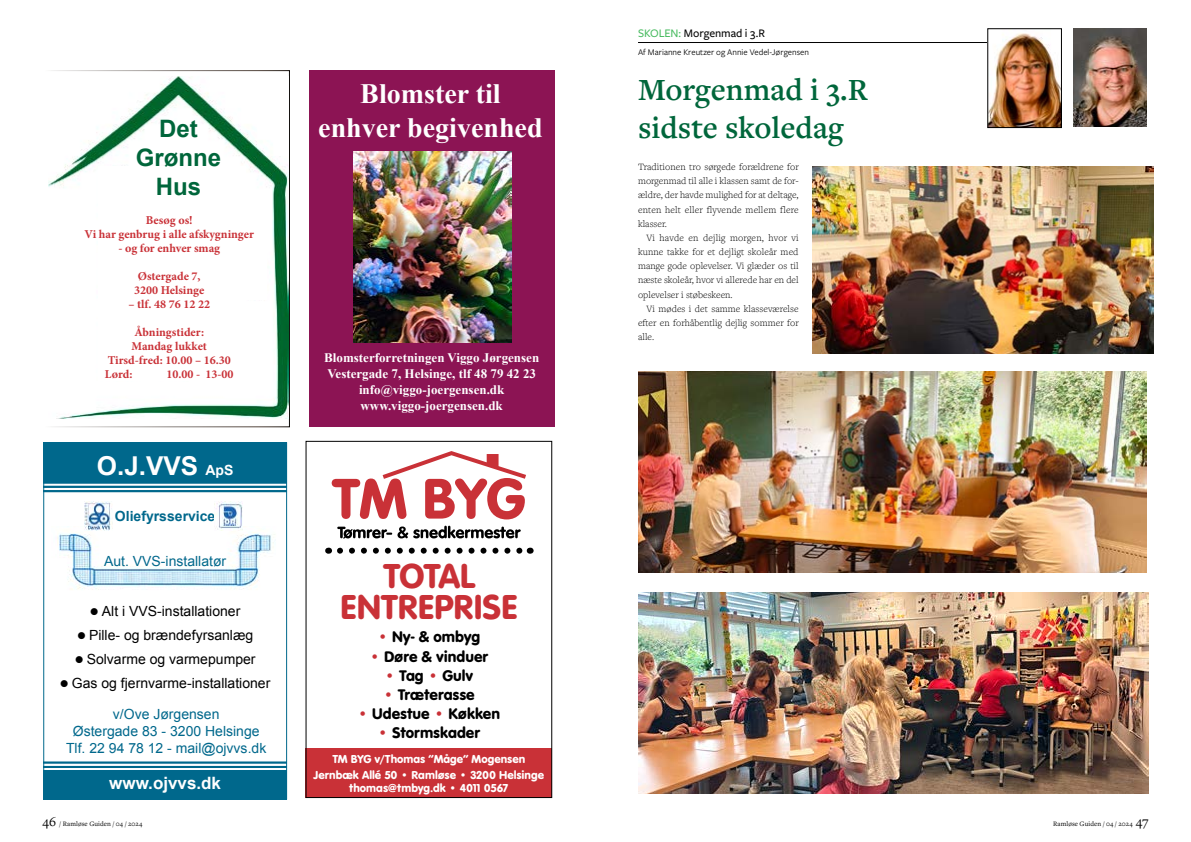
<style>
.page{position:relative;width:1191px;height:842px;background:#fff}
.page>*{position:absolute;margin:0;border:0;box-sizing:border-box;transform-origin:0 0}
.t1{font:36px/31.2px "VAG Rundschrift D";letter-spacing:-.015em;color:#c93137;text-align:center}
.t2{font:600 32px/38px "Freight Text Pro";color:#00663b}
.t3{font:700 28px/34px "Times New Roman";color:#fff;text-align:center}
.t4{font:700 26px "Arial";color:#fff}
.t5{font:700 24px/28.8px "Arial";color:#00663b;text-align:center}
.t6{font:700 17px "Arial";color:#fff}
.t7{font:16px "VAG Rundschrift D";letter-spacing:-.005em;color:#000}
.t8{font:14px "Arial";color:#000}
.t9{font:14px/16.8px "Arial";color:#00688c;text-align:center}
.t10{font:700 14px "Arial";color:#00688c}
.t11{font:700 13px/16px "Times New Roman";color:#fff;text-align:center}
.t12{font:700 12px/14px "Minion Pro";color:#c93137;text-align:center}
.t13{font:12px/16.4px "VAG Rundschrift D";color:#fff;text-align:center}
.t14{font:500 12px "Freight Sans Pro";letter-spacing:-.01em;color:#000}
.t15{font:300 10px/14.2px "Freight Text Pro";color:#000;text-align:justify}
.t16{font:9px "Freight Sans Pro";letter-spacing:.005em;color:#000}
.t17{font:7px "Freight Text Pro";letter-spacing:.01em;color:#000}
.s1{font-size:14px}
.s2{color:#c93137}
.s3{color:#48bb60}
</style>
<div class="page">
<div style="left:43px;top:442px;width:244px;height:43px;background:#00688c"></div>
<svg style="left:45px;top:484px;width:240px;height:9px"></svg>
<svg style="left:45px;top:761px;width:240px;height:7px"></svg>
<div style="left:44px;top:770px;width:243px;height:29px;background:#00688c"></div>
<div style="left:43px;top:442px;width:244px;height:357px;border:1px solid #00688c"></div>
<img style="left:57px;top:530px;width:218px;height:60px">
<img style="left:216px;top:502px;width:27px;height:28px">
<img style="left:84px;top:502px;width:29px;height:28px">
<svg style="left:337px;top:526px;width:184px;height:13px"></svg>
<svg style="left:332px;top:451px;width:194px;height:68px"></svg>
<div style="left:305px;top:749px;width:247px;height:49px;background:#c93137"></div>
<svg style="left:340px;top:548px;width:190px;height:6px"></svg>
<div style="left:305px;top:441px;width:247px;height:357px;border:1px solid #000"></div>
<div style="left:43px;top:70px;width:247px;height:357px;border:1px solid #fff"></div>
<img style="left:49px;top:77px;width:239px;height:341px">
<div style="left:98px;top:166px;width:147px;height:215px;background:#fff"></div>
<div style="left:233px;top:237px;width:34px;height:62px;background:#fff"></div>
<div style="left:309px;top:71px;width:246px;height:356px;background:#8c1454"></div>
<img style="left:354px;top:151px;width:157px;height:192px">
<hr style="left:638px;top:42px;width:349px;height:1px;background:#000">
<img style="left:1073px;top:28px;width:73px;height:99px">
<img style="left:989px;top:33px;width:70px;height:93px">
<div style="left:987px;top:29px;width:74px;height:99px;border:1px solid #000"></div>
<img style="left:638px;top:593px;width:510px;height:201px">
<img style="left:813px;top:166px;width:340px;height:187px">
<img style="left:638px;top:372px;width:508px;height:201px">
<h3 class="t5" style="left:136px;top:114px;width:87px">Det<br>Grønne<br>Hus</h3>
<p class="t12" style="left:85px;top:213px;width:171px">Besøg os!<br>Vi har genbrug i alle afskygninger</p>
<p class="t12" style="left:118px;top:241px;width:103px">- og for enhver smag</p>
<p class="t12" style="left:134px;top:269px;width:72px">Østergade 7,<br>3200 Helsinge</p>
<p class="t12" style="left:128px;top:297px;width:83px">– tlf. 48 76 12 22</p>
<p class="t12" style="left:134px;top:325px;width:71px">Åbningstider:</p>
<p class="t12" style="left:131px;top:339px;width:77px">Mandag lukket</p>
<p class="t12" style="left:108px;top:353px;width:125px">Tirsd-fred: 10.00 – 16.30</p>
<p class="t12" style="left:105px;top:367px;width:29px">Lørd:</p>
<p class="t12" style="left:166px;top:367px;width:69px">10.00 - 13-00</p>
<h3 class="t4" style="left:97px;top:449px;width:138px">O.J.VVS <span class="s1">ApS</span></h3>
<h3 class="t10" style="left:115px;top:507px;width:102px">Oliefyrsservice</h3>
<h3 class="t9" style="left:104px;top:553px;width:124px">Aut. VVS-installatør</h3>
<h3 class="t8" style="left:90px;top:602px;width:152px">● Alt i VVS-installationer</h3>
<h3 class="t8" style="left:77px;top:626px;width:178px">● Pille- og brændefyrsanlæg</h3>
<h3 class="t8" style="left:75px;top:650px;width:182px">● Solvarme og varmepumper</h3>
<h3 class="t8" style="left:60px;top:674px;width:212px">● Gas og fjernvarme-installationer</h3>
<h3 class="t9" style="left:66px;top:706px;width:202px">v/Ove Jørgensen<br>Østergade 83 - 3200 Helsinge<br>Tlf. 22 94 78 12 - mail@ojvvs.dk</h3>
<h3 class="t6" style="left:109px;top:772px;width:113px">www.ojvvs.dk</h3>
<h3 class="t3" style="left:318px;top:76px;width:226px">Blomster til enhver begivenhed</h3>
<h3 class="t11" style="left:324px;top:349px;width:216px">Blomsterforretningen Viggo Jørgensen Vestergade 7, Helsinge, tlf 48 79 42 23 info@viggo-joergensen.dk www.viggo-joergensen.dk</h3>
<h1 class="t1" style="left:340px;top:560px;width:179px">TOTAL<br>ENTREPRISE</h1>
<h3 class="t7" style="left:377px;top:628px;width:104px"><span class="s2">•</span> Ny- &amp; ombyg</h3>
<h3 class="t7" style="left:369px;top:647px;width:120px"><span class="s2">•</span> Døre &amp; vinduer</h3>
<h3 class="t7" style="left:384px;top:666px;width:90px"><span class="s2">•</span> Tag <span class="s2">•</span> Gulv</h3>
<h3 class="t7" style="left:383px;top:685px;width:93px"><span class="s2">•</span> Træterasse</h3>
<h3 class="t7" style="left:358px;top:704px;width:144px"><span class="s2">•</span> Udestue <span class="s2">•</span> Køkken</h3>
<h3 class="t7" style="left:377px;top:724px;width:104px"><span class="s2">•</span> Stormskader</h3>
<p class="t13" style="left:314px;top:751px;width:232px">TM BYG v/Thomas ”Måge” Mogensen<br>Jernbæk Allé 50 • Ramløse • 3200 Helsinge</p>
<p class="t13" style="left:349px;top:780px;width:161px">thomas@tmbyg.dk • 4011 0567</p>
<p class="t14" style="left:638px;top:25px;width:129px"><span class="s3">SKOLEN:</span> Morgenmad i 3.R</p>
<p class="t16" style="left:638px;top:46px;width:173px">Af Marianne Kreutzer og Annie Vedel-Jørgensen</p>
<h2 class="t2" style="left:638px;top:70px;width:231px">Morgenmad i 3.R sidste skoledag</h2>
<p class="t15" style="left:638px;top:159px;width:162px">Traditionen tro sørgede forældrene for morgenmad til alle i klassen samt de for&shy;ældre, der havde mulighed for at deltage, enten helt eller flyvende mellem flere klasser.</p>
<p class="t15" style="left:638px;top:230px;width:162px;text-indent:8px">Vi havde en dejlig morgen, hvor vi kunne takke for et dejligt skoleår med mange gode oplevelser. Vi glæder os til næste skoleår, hvor vi allerede har en del oplevelser i støbeskeen.</p>
<p class="t15" style="left:638px;top:301px;width:162px;text-indent:8px">Vi mødes i det samme klasseværelse efter en forhåbentlig dejlig sommer for alle.</p>
<p class="t17" style="left:43px;top:819px;width:101px"><span class="s1">46</span> / Ramløse Guiden / 04 / 2024</p>
<p class="t17" style="left:1053px;top:819px;width:97px">Ramløse Guiden / 04 / 2024 <span class="s1">47</span></p>
</div>
